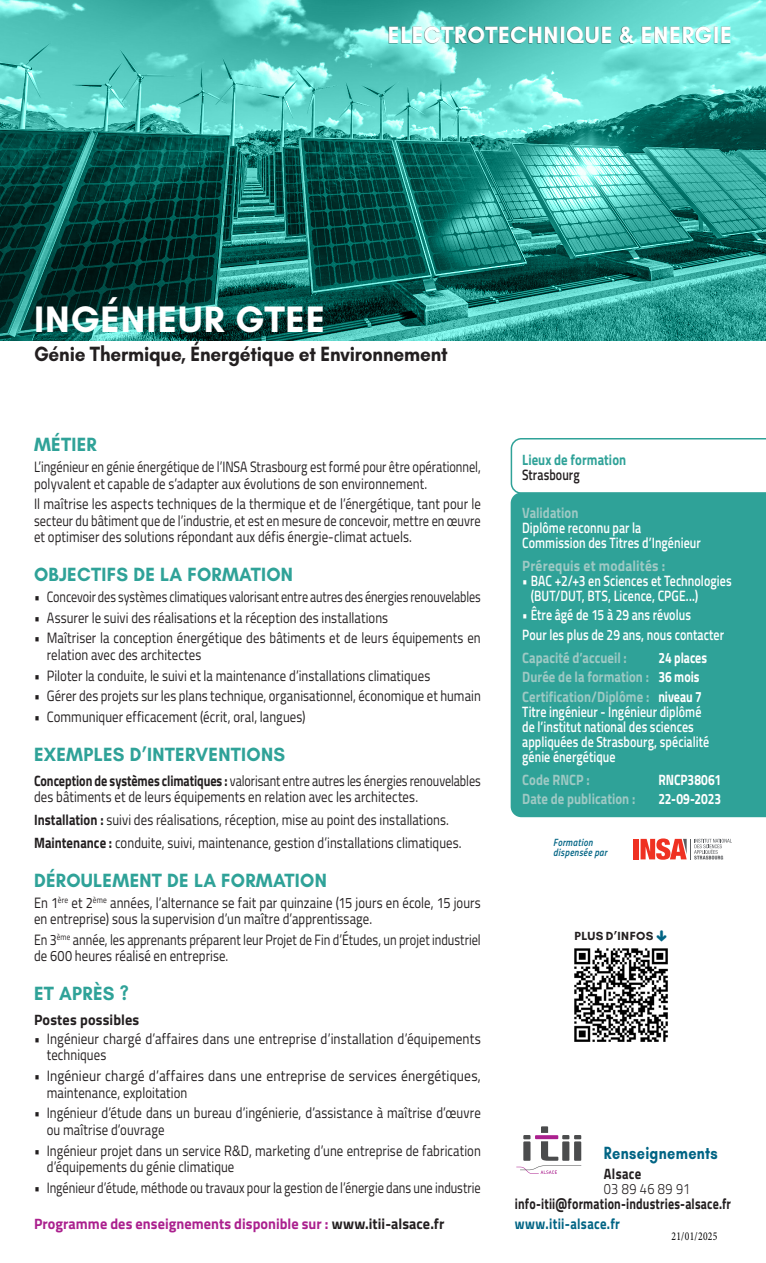
<style>
.page{position:relative;width:766px;height:1263px;background:#fff}
.page>*{position:absolute;margin:0;border:0;box-sizing:border-box;transform-origin:0 0}
.TITRES_BLANCS_FORMAT{font:700 37.5px "Glacial Indifference";letter-spacing:.025em;color:#fff}
.Titres_entête_fiches{font:700 24px "Glacial Indifference";letter-spacing:.03em;color:#fff;scale:.95 1}
.Nom_de_la_spécialité{font:700 21px "Glacial Indifference";letter-spacing:-.01em;color:#231f20;scale:.9 1}
.Titres_Rubriques_-_E{font:700 19.5px "Glacial Indifference";letter-spacing:.015em;color:#2fa298;scale:.95 1}
.Textes_Intros{font:700 18px "Glacial Indifference";letter-spacing:.02em;color:#016484;scale:.8 1}
.Textes_courants_fich{font:15px/16.5px "Titillium";letter-spacing:.005em;color:#231f20;scale:.85 1}
.Textes_courants_Lieu{font:600 15px/15px "Titillium";letter-spacing:.005em;color:#fff;scale:.8 1}
.Textes_courants_fich-2{font:15px/16.5px "Titillium";letter-spacing:.005em;color:#231f20;scale:.82 1}
.Sous-titres_textes_c{font:15px "Titillium";letter-spacing:.005em;color:#231f20;scale:.85 1}
.Sous-titres_textes_c-2{font:15px/16.5px "Titillium";letter-spacing:.005em;color:#231f20;scale:.81 1}
.Lieu_et_validation{font:700 15px "Titillium";letter-spacing:.005em;color:#9ec9c4;scale:.85 1}
.textes_courants_fich{font:700 15px "Titillium";letter-spacing:.005em;color:#ab208e;scale:.95 1}
.Textes_Intros-2{font:700 15px "Titillium";letter-spacing:.015em;color:#231f20;scale:.8 1}
.Lieu_et_validation-2{font:700 15px "Titillium";letter-spacing:-.005em;color:#fff;scale:.8 1}
.Ligne_Prérequis_E{font:700 15px "Titillium";letter-spacing:.015em;color:#9ec9c4;scale:.9 1}
.Textes_Intros-3{font:700 15px "Titillium";letter-spacing:.025em;color:#016484;scale:.85 1}
.Lieu_et_validation-3{font:700 15px "Titillium";letter-spacing:.005em;color:#2fa298;scale:.85 1}
.Textes_Intros-4{font:300 15px/15px "Titillium";letter-spacing:.035em;color:#231f20;scale:.85 1}
.Sous-titres_textes_c-3{font:700 15px "Titillium";letter-spacing:.01em;color:#231f20;scale:.95 1}
.Textes_courants_Lieu-2{font:600 15px "Titillium";letter-spacing:.005em;color:#231f20;scale:.8 1}
.t1{font:700 12px "Glacial Indifference";letter-spacing:.03em;color:#231f20}
.t2{font:12px "Minion Pro";letter-spacing:.03em;color:#000;scale:.8 1}
.MÉTIER{font:italic 600 10.5px/10.5px "Titillium";letter-spacing:.04em;color:#016484;scale:.85 1}
.s1{font-weight:700}
.s2{color:#231f20}
.s3{color:#fff}
</style>
<div class="page">
<img style="left:0;top:0;width:765px;height:340px">
<div style="left:633px;top:839px;width:6px;height:20px;background:#ef3122"></div>
<svg style="left:640px;top:838px;width:91px;height:22px"></svg>
<div style="left:388px;top:27px;width:341px;height:17px;background:#000;opacity:.5"></div>
<svg style="left:510px;top:438px;width:255px;height:54px"></svg>
<div style="left:510px;top:492px;width:255px;height:325px;background:#2fa298"></div>
<img style="left:574px;top:948px;width:94px;height:94px">
<svg style="left:516px;top:1126px;width:65px;height:48px"></svg>
<p class="Titres_entête_fiches" style="left:388px;top:20px;width:363px">ELECTROTECHNIQUE &amp; ENERGIE</p>
<p class="TITRES_BLANCS_FORMAT" style="left:34px;top:296px;width:292px">INGÉNIEUR GTEE</p>
<p class="Nom_de_la_spécialité" style="left:34px;top:341px;width:461px">Génie Thermique, Énergétique et Environnement</p>
<p class="Titres_Rubriques_-_E" style="left:34px;top:433px;width:68px">MÉTIER</p>
<p class="Textes_courants_fich-2" style="left:34px;top:458px;width:546px">L’ingénieur en génie énergétique de l’INSA Strasbourg est formé pour être opérationnel, polyvalent et capable de s’adapter aux évolutions de son environnement.</p>
<p class="Textes_courants_fich" style="left:34px;top:495px;width:527px;text-align:justify">Il maîtrise les aspects techniques de la thermique et de l’énergétique, tant pour le secteur du bâtiment que de l’industrie, et est en mesure de concevoir, mettre en œuvre et optimiser des solutions répondant aux défis énergie-climat actuels.</p>
<p class="Titres_Rubriques_-_E" style="left:34px;top:562px;width:274px">OBJECTIFS DE LA FORMATION</p>
<p class="Textes_courants_fich" style="left:34px;top:588px;width:527px">• Concevoir des systèmes climatiques valorisant entre autres des énergies renouvelables</p>
<p class="Textes_courants_fich" style="left:34px;top:608px;width:418px">• Assurer le suivi des réalisations et la réception des installations</p>
<p class="Textes_courants_fich" style="left:47px;top:629px;width:512px;text-indent:-13px">• Maîtriser la conception énergétique des bâtiments et de leurs équipements en relation avec des architectes</p>
<p class="Textes_courants_fich" style="left:34px;top:666px;width:467px">• Piloter la conduite, le suivi et la maintenance d’installations climatiques</p>
<p class="Textes_courants_fich" style="left:34px;top:687px;width:527px">• Gérer des projets sur les plans technique, organisationnel, économique et humain</p>
<p class="Textes_courants_fich" style="left:34px;top:708px;width:321px">• Communiquer efficacement (écrit, oral, langues)</p>
<p class="Titres_Rubriques_-_E" style="left:34px;top:742px;width:266px">EXEMPLES D’INTERVENTIONS</p>
<p class="Sous-titres_textes_c-2" style="left:34px;top:772px;width:553px"><span class="s1">Conception de systèmes climatiques :</span> valorisant entre autres les énergies renouvelables des bâtiments et de leurs équipements en relation avec les architectes.</p>
<p class="Sous-titres_textes_c" style="left:34px;top:809px;width:489px"><span class="s1">Installation :</span> suivi des réalisations, réception, mise au point des installations.</p>
<p class="Sous-titres_textes_c" style="left:34px;top:832px;width:504px"><span class="s1">Maintenance :</span> conduite, suivi, maintenance, gestion d’installations climatiques.</p>
<p class="Titres_Rubriques_-_E" style="left:34px;top:868px;width:310px">DÉROULEMENT DE LA FORMATION</p>
<p class="Textes_courants_fich" style="left:34px;top:893px;width:527px">En 1<sup>ère</sup> et 2<sup>ème</sup> années, l’alternance se fait par quinzaine (15 jours en école, 15 jours en entreprise) sous la supervision d’un maître d’apprentissage.</p>
<p class="Textes_courants_fich-2" style="left:34px;top:931px;width:546px">En 3<sup>ème</sup> année, les apprenants préparent leur Projet de Fin d’Études, un projet industriel de 600 heures réalisé en entreprise.</p>
<p class="Titres_Rubriques_-_E" style="left:34px;top:981px;width:101px">ET APRÈS ?</p>
<p class="Sous-titres_textes_c-3" style="left:34px;top:1008px;width:112px">Postes possibles</p>
<p class="Textes_courants_fich" style="left:47px;top:1029px;width:512px;text-indent:-13px">• Ingénieur chargé d’affaires dans une entreprise d’installation d’équipements techniques</p>
<p class="Textes_courants_fich" style="left:47px;top:1067px;width:512px;text-indent:-13px">• Ingénieur chargé d’affaires dans une entreprise de services énergétiques, maintenance, exploitation</p>
<p class="Textes_courants_fich" style="left:47px;top:1104px;width:512px;text-indent:-13px">• Ingénieur d’étude dans un bureau d’ingénierie, d’assistance à maîtrise d’œuvre ou maîtrise d’ouvrage</p>
<p class="Textes_courants_fich" style="left:47px;top:1141px;width:512px;text-indent:-13px">• Ingénieur projet dans un service R&amp;D, marketing d’une entreprise de fabrication d’équipements du génie climatique</p>
<p class="Textes_courants_fich" style="left:34px;top:1178px;width:527px">• Ingénieur d’étude, méthode ou travaux pour la gestion de l’énergie dans une industrie</p>
<p class="textes_courants_fich" style="left:34px;top:1212px;width:433px">Programme des enseignements disponible sur : <span class="s2">www.itii-alsace.fr</span></p>
<p class="Lieu_et_validation-3" style="left:522px;top:448px;width:124px">Lieux de formation</p>
<p class="Textes_courants_Lieu-2" style="left:522px;top:463px;width:73px">Strasbourg</p>
<p class="Lieu_et_validation" style="left:522px;top:501px;width:68px">Validation</p>
<p class="Textes_courants_Lieu" style="left:522px;top:519px;width:225px">Diplôme reconnu par la<br>Commission des Titres d’Ingénieur</p>
<p class="Ligne_Prérequis_E" style="left:522px;top:554px;width:160px">Prérequis et modalités :</p>
<p class="Textes_courants_Lieu" style="left:530px;top:573px;width:252px;text-indent:-8px">• BAC +2/+3 en Sciences et Technologies (BUT/DUT, BTS, Licence, CPGE...)</p>
<p class="Textes_courants_Lieu" style="left:522px;top:607px;width:212px">• Être âgé de 15 à 29 ans révolus</p>
<p class="Textes_courants_Lieu" style="left:522px;top:626px;width:254px">Pour les plus de 29 ans, nous contacter</p>
<p class="Lieu_et_validation" style="left:522px;top:646px;width:125px">Capacité d’accueil :</p>
<p class="Lieu_et_validation-2" style="left:658px;top:646px;width:62px">24 places</p>
<p class="Lieu_et_validation" style="left:522px;top:666px;width:210px">Durée de la formation : <span class="s3">36 mois</span></p>
<p class="Lieu_et_validation" style="left:522px;top:685px;width:213px">Certification/Diplôme : <span class="s3">niveau 7</span></p>
<p class="Textes_courants_Lieu" style="left:522px;top:703px;width:235px">Titre ingénieur - Ingénieur diplômé de l’institut national des sciences appliquées de Strasbourg, spécialité génie énergétique</p>
<p class="Lieu_et_validation" style="left:522px;top:768px;width:81px">Code RNCP :</p>
<p class="Lieu_et_validation-2" style="left:658px;top:768px;width:80px">RNCP38061</p>
<p class="Lieu_et_validation" style="left:522px;top:788px;width:135px">Date de publication :</p>
<p class="Lieu_et_validation-2" style="left:658px;top:788px;width:80px">22-09-2023</p>
<p class="MÉTIER" style="left:553px;top:836px;width:65px">Formation dispensée par</p>
<p class="t1" style="left:574px;top:928px;width:80px">PLUS D’INFOS</p>
<p class="Textes_Intros" style="left:603px;top:1142px;width:144px">Renseignements</p>
<p class="Textes_Intros-4" style="left:603px;top:1165px;width:103px"><span class="s1">Alsace<br></span>03 89 46 89 91</p>
<p class="Textes_Intros-2" style="left:514px;top:1192px;width:271px">info-itii@formation-industries-alsace.fr</p>
<p class="Textes_Intros-3" style="left:514px;top:1212px;width:125px">www.itii-alsace.fr</p>
<p class="t2" style="left:671px;top:1228px;width:59px">21/01/2025</p>
</div>
